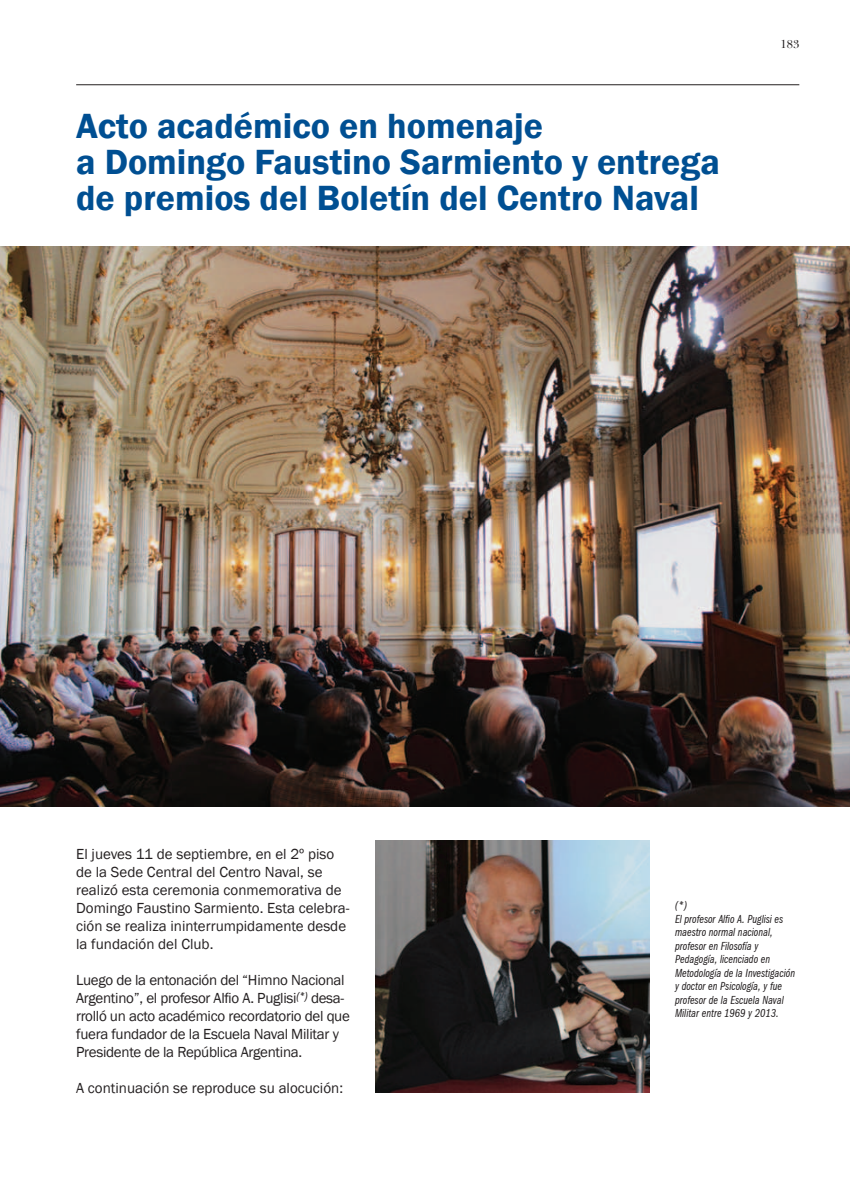
<style>
.page{position:relative;width:850px;height:1190px;background:#fff}
.page>*{position:absolute;margin:0;border:0;box-sizing:border-box;transform-origin:0 0}
.t1{font:600 36px/36px "Franklin Gothic";color:#004f92}
.t2{font:15px/18px "Franklin Gothic";color:#231f20}
.t3{font:15px/18px "Franklin Gothic";letter-spacing:-.02em;color:#231f20}
.t4{font:12px/13.5px "Frank Got Boo Cmp Ita";color:#231f20}
.t5{font:12px "New Baskerville";color:#231f20}
</style>
<div class="page">
<hr style="left:76px;top:84px;width:723px;height:1px;background:#231f20">
<img style="left:0;top:246px;width:850px;height:560px">
<img style="left:375px;top:840px;width:274px;height:252px">
<h1 class="t1" style="left:76px;top:109px;width:645px">Acto académico en homenaje<br>a Domingo Faustino Sarmiento y entrega de premios del Boletín del Centro Naval</h1>
<p class="t5" style="left:780px;top:37px;width:20px">183</p>
<p class="t2" style="left:76px;top:845px;width:275px">El jueves 11 de septiembre, en el 2º piso de la Sede Central del Centro Naval, se realizó esta ceremonia conmemorativa de Domingo Faustino Sarmiento. Esta celebra&shy;ción se realiza ininterrumpidamente desde la fundación del Club.</p>
<p class="t3" style="left:76px;top:971px;width:275px">Luego de la entonación del “Himno Nacional Argentino”, el profesor Alfio A. Puglisi<sup>(*)</sup> desa&shy;rrolló un acto académico recordatorio del que fuera fundador de la Escuela Naval Militar y Presidente de la República Argentina.</p>
<p class="t2" style="left:76px;top:1079px;width:268px">A continuación se reproduce su alocución:</p>
<p class="t4" style="left:675px;top:898px;width:121px">(*)<br>El profesor Alfio A. Puglisi es maestro normal nacional, profesor en Filosofía y<br>Pedagogía, licenciado en<br>Metodología de la Investigación y doctor en Psicología, y fue profesor de la Escuela Naval<br>Militar entre 1969 y 2013.</p>
</div>
